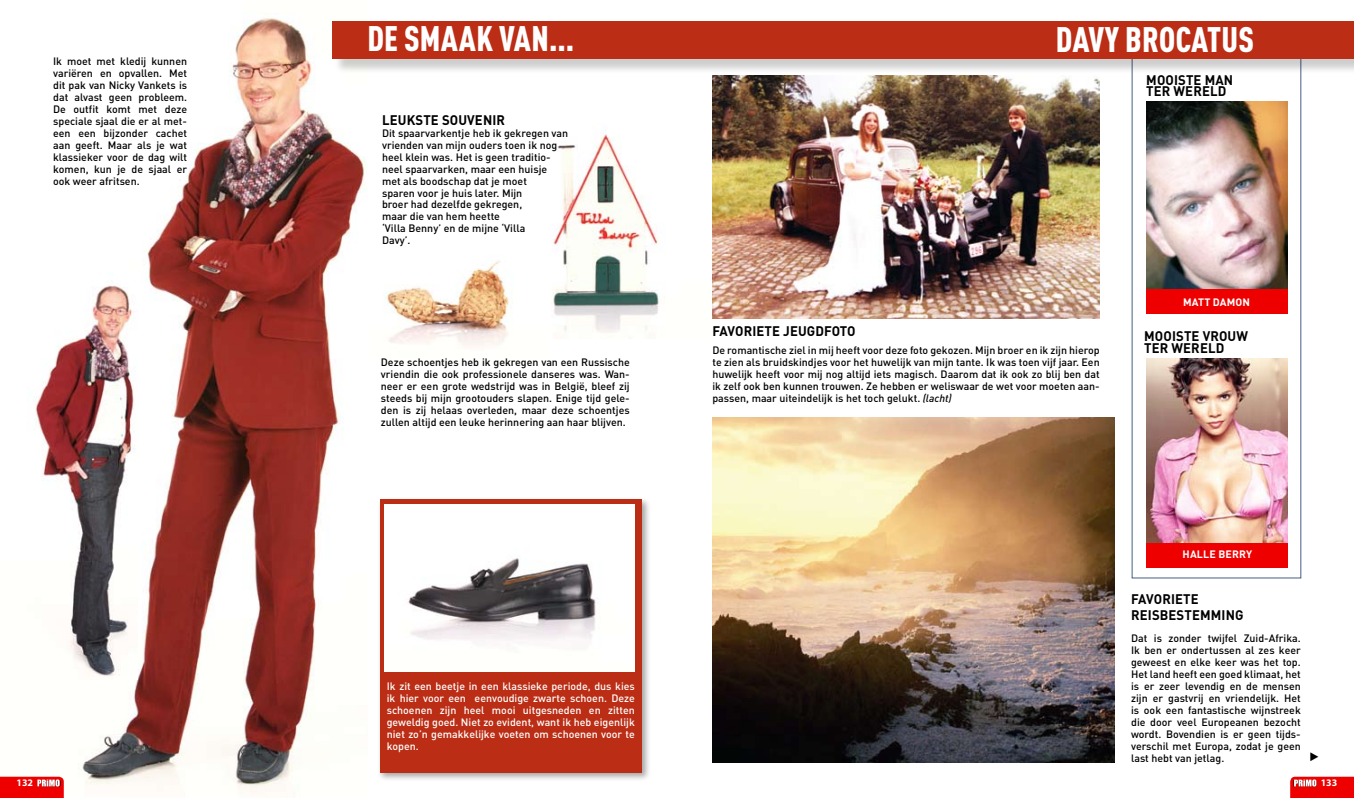
<style>
.page{position:relative;width:1354px;height:798px;background:#fff}
.page>*{position:absolute;margin:0;border:0;box-sizing:border-box;transform-origin:0 0}
.t1{font:900 condensed 35px "DINOT";letter-spacing:.01em;color:#fff;scale:.95 1}
.t2{font:700 13.75px/11.2px "DINOT";letter-spacing:.01em;color:#000;scale:.95 1}
.t3{font:500 10.62px/12px "DINOT";color:#000;text-align:justify}
.t4{font:500 10.62px/12px "DINOT";color:#fff;text-align:justify}
.t5{font:700 10.62px "DINOT";letter-spacing:.01em;color:#fff}
.t6{font:700 10px "Myriad";color:#fff}
.s1{font-style:italic}
</style>
<div class="page">
<img style="left:385px;top:261px;width:128px;height:86px">
<img style="left:552px;top:130px;width:113px;height:203px">
<img style="left:78px;top:13px;width:288px;height:779px">
<img style="left:1146px;top:102px;width:142px;height:187px">
<img style="left:1146px;top:358px;width:142px;height:185px">
<div style="left:334px;top:23px;width:1020px;height:51px;background:#000;opacity:.2"></div>
<div style="left:332px;top:21px;width:1022px;height:38px;background:#bb2d14"></div>
<div style="left:377px;top:496px;width:274px;height:285px;background:#000;opacity:.35"></div>
<div style="left:380px;top:498px;width:261px;height:274px;background:#bb2d14"></div>
<div style="left:1146px;top:543px;width:142px;height:24px;background:#ef0000"></div>
<div style="left:1146px;top:289px;width:142px;height:24px;background:#ef0000"></div>
<img style="left:712px;top:417px;width:402px;height:345px">
<img style="left:384px;top:504px;width:250px;height:167px">
<img style="left:712px;top:76px;width:387px;height:242px">
<img style="left:34px;top:259px;width:103px;height:420px">
<svg style="left:1290px;top:776px;width:64px;height:21px"></svg>
<svg style="left:0;top:776px;width:64px;height:21px"></svg>
<p class="t3" style="left:53px;top:55px;width:135px">Ik moet met kledij kunnen variëren en opvallen. Met dit pak van Nicky Vankets is dat alvast geen probleem.<br>De outfit komt met deze speciale sjaal die er al met&shy;een een bijzonder cachet aan geeft. Maar als je wat klassieker voor de dag wilt komen, kun je de sjaal er ook weer afritsen.</p>
<h1 class="t1" style="left:367px;top:17px;width:219px">DE SMAAK VAN...</h1>
<h1 class="t1" style="left:1056px;top:18px;width:210px">DAVY BROCATUS</h1>
<p class="t2" style="left:382px;top:114px;width:131px">LEUKSTE SOUVENIR</p>
<p class="t3" style="left:382px;top:127px;width:188px;text-align:left">Dit spaarvarkentje heb ik gekregen van vrienden van mijn ouders toen ik nog heel klein was. Het is geen traditio&shy;neel spaarvarken, maar een huisje met als boodschap dat je moet<br>sparen voor je huis later. Mijn<br>broer had dezelfde gekregen,<br>maar die van hem heette<br>‘Villa Benny’ en de mijne ‘Villa<br>Davy’.</p>
<p class="t3" style="left:381px;top:355px;width:250px">Deze schoentjes heb ik gekregen van een Russische vriendin die ook professionele danseres was. Wan&shy;neer er een grote wedstrijd was in België, bleef zij steeds bij mijn grootouders slapen. Enige tijd gele&shy;den is zij helaas overleden, maar deze schoentjes zullen altijd een leuke herinnering aan haar blijven.</p>
<p class="t4" style="left:387px;top:679px;width:250px">Ik zit een beetje in een klassieke periode, dus kies ik hier voor een eenvoudige zwarte schoen. Deze schoenen zijn heel mooi uitgesneden en zitten geweldig goed. Niet zo evident, want ik heb eigenlijk niet zo’n gemakkelijke voeten om schoenen voor te kopen.</p>
<p class="t2" style="left:1146px;top:74px;width:83px">MOOISTE MAN<br>TER</p>
<p class="t2" style="left:1173px;top:85px;width:11px">WEREL</p>
<p class="t2" style="left:1217px;top:85px;width:11px">D</p>
<p class="t2" style="left:712px;top:325px;width:152px">FAVORIETE JEUGDFOTO</p>
<p class="t3" style="left:712px;top:343px;width:389px">De romantische ziel in mij heeft voor deze foto gekozen. Mijn broer en ik zijn hierop te zien als bruidskindjes voor het huwelijk van mijn tante. Ik was toen vijf jaar. Een huwelijk heeft voor mij nog altijd iets magisch. Daarom dat ik ook zo blij ben dat ik zelf ook ben kunnen trouwen. Ze hebben er weliswaar de wet voor moeten aan&shy;passen, maar uiteindelijk is het toch gelukt. <span class="s1">(lacht)</span></p>
<p class="t5" style="left:1183px;top:294px;width:68px">MATT DAM ON</p>
<p class="t2" style="left:1144px;top:330px;width:73px">MOOISTE VROUW<br>TER</p>
<p class="t2" style="left:1171px;top:341px;width:11px">WEREL</p>
<p class="t2" style="left:1215px;top:341px;width:11px">D</p>
<p class="t5" style="left:1182px;top:547px;width:71px">HALLE BERRY</p>
<p class="t2" style="left:1131px;top:590px;width:120px;line-height:16.2px">FAVORIETE<br>REISBESTEMM ING</p>
<p class="t3" style="left:1131px;top:631px;width:171px">Dat is zonder twijfel Zuid-Afrika.<br>Ik ben er ondertussen al zes keer geweest en elke keer was het top.<br>Het land heeft een goed klimaat, het is er zeer levendig en de mensen zijn er gastvrij en vriendelijk. Het is ook een fantastische wijnstreek die door veel Europeanen bezocht wordt. Bovendien is er geen tijds&shy;verschil met Europa, zodat je geen last hebt van jetlag.</p>
<p class="t6" style="left:17px;top:777px;width:18px">132</p>
<p class="t6" style="left:1320px;top:777px;width:18px">133</p>
</div>
